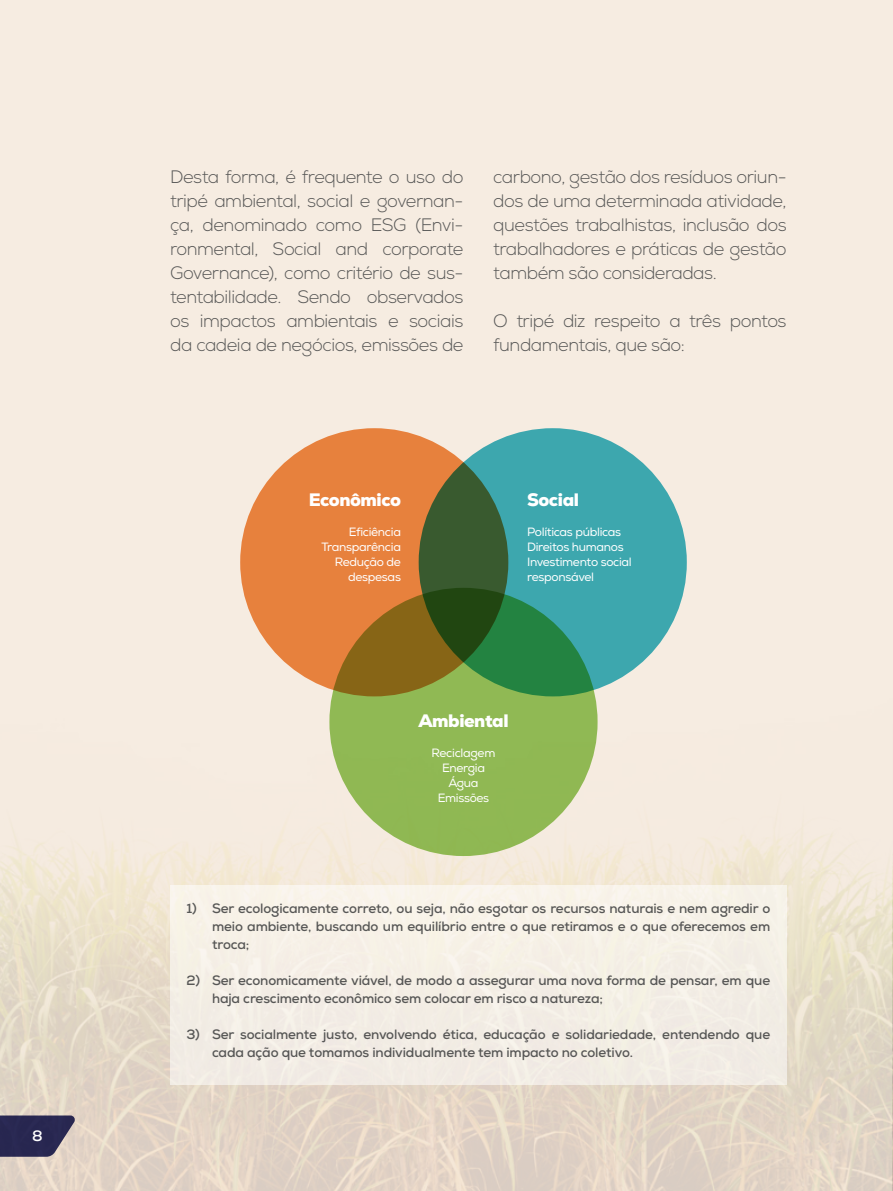
<style>
.page{position:relative;width:893px;height:1191px;background:#f6ece1}
.page>*{position:absolute;margin:0;border:0;box-sizing:border-box;transform-origin:0 0}
.t1{font:300 18px/24px "Nexa";letter-spacing:-.025em;color:#575756;text-align:justify}
.t2{font:900 18px "Nexa";letter-spacing:-.025em;color:#fff}
.t3{font:700 15px "Nexa";color:#fff}
.t4{font:700 13.5px/18px "Nexa";letter-spacing:-.01em;color:#575756}
.t5{font:12px/15px "Nexa";letter-spacing:-.025em;color:#fff;text-align:center}
</style>
<div class="page">
<img style="left:0;top:674px;width:893px;height:517px">
<svg style="left:0;top:1115px;width:76px;height:41px"></svg>
<div style="left:170px;top:884px;width:617px;height:200px;background:#f5efe6"></div>
<div style="left:240px;top:428px;width:268px;height:268px;background:#e7813d;border-radius:50%"></div>
<svg style="left:419px;top:428px;width:268px;height:268px;fill:#3da7ae"></svg>
<svg style="left:329px;top:588px;width:269px;height:268px;fill:#8fb853"></svg>
<p class="t3" style="left:32px;top:1126px;width:12px">8</p>
<p class="t1" style="left:170px;top:165px;width:295px">Desta forma, é frequente o uso do tripé ambiental, social e governan&shy;ça, denominado como ESG (Envi&shy;ronmental, Social and corporate Governance), como critério de sus&shy;tentabilidade. Sendo observados os impactos ambientais e sociais da cadeia de negócios, emissões de</p>
<p class="t1" style="left:493px;top:165px;width:295px">carbono, gestão dos resíduos oriun&shy;dos de uma determinada atividade, questões trabalhistas, inclusão dos trabalhadores e práticas de gestão também são consideradas.</p>
<p class="t1" style="left:493px;top:309px;width:295px">O tripé diz respeito a três pontos fundamentais, que são:</p>
<p class="t2" style="left:309px;top:488px;width:94px">Econômico</p>
<p class="t5" style="left:322px;top:525px;width:81px;text-align:right">Eficiência<br>Transparência<br>Redução de despesas</p>
<p class="t2" style="left:527px;top:488px;width:53px">Social</p>
<p class="t5" style="left:527px;top:525px;width:106px;text-align:left">Políticas públicas<br>Direitos humanos<br>Investimento social responsável</p>
<p class="t2" style="left:418px;top:709px;width:92px">Ambiental</p>
<p class="t5" style="left:432px;top:746px;width:65px">Reciclagem<br>Energia<br>Água<br>Emissões</p>
<p class="t4" style="left:212px;top:899px;width:560px;text-align:justify;text-indent:-26px">1) Ser ecologicamente correto, ou seja, não esgotar os recursos naturais e nem agredir o meio ambiente, buscando um equilíbrio entre o que retiramos e o que oferecemos em troca;</p>
<p class="t4" style="left:212px;top:971px;width:560px;text-indent:-26px">2) Ser economicamente viável, de modo a assegurar uma nova forma de pensar, em que haja crescimento econômico sem colocar em risco a natureza;</p>
<p class="t4" style="left:212px;top:1025px;width:560px;text-indent:-26px">3) Ser socialmente justo, envolvendo ética, educação e solidariedade, entendendo que cada ação que tomamos individualmente tem impacto no coletivo.</p>
</div>
